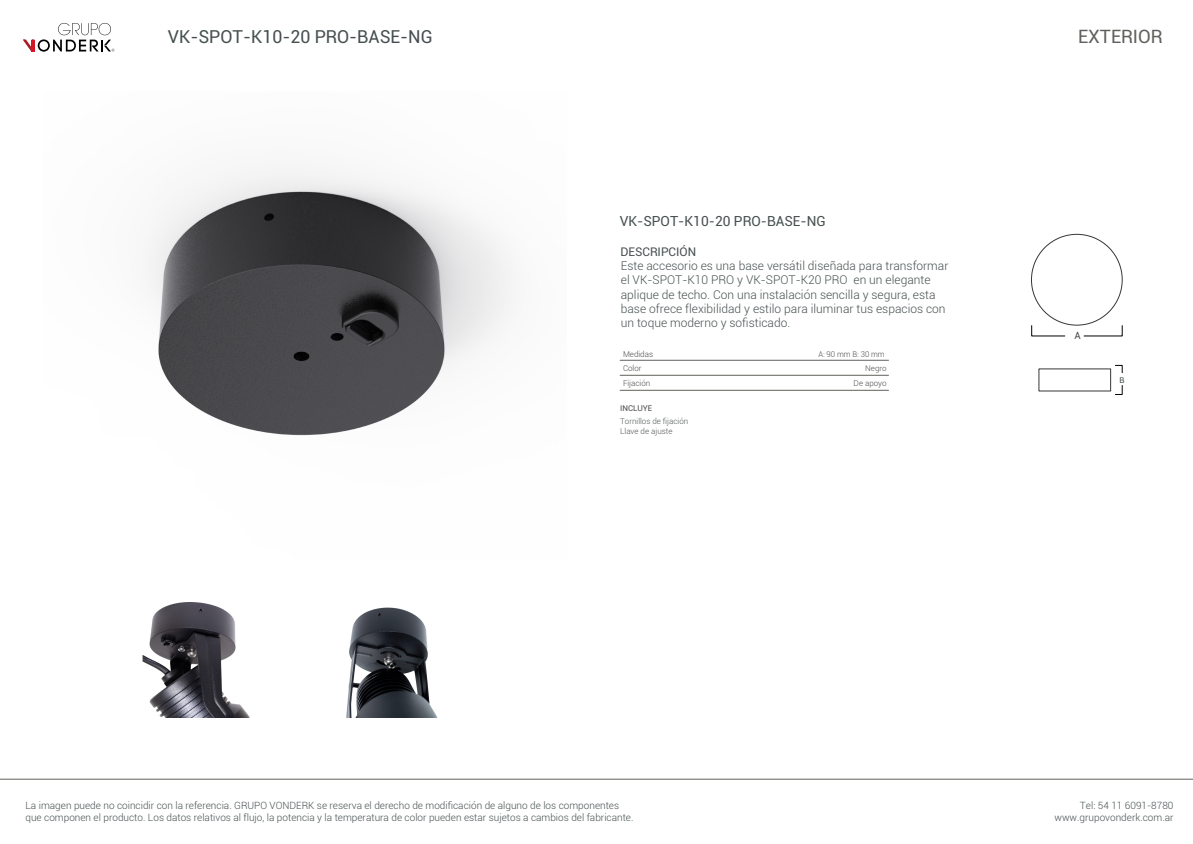
<style>
.page{position:relative;width:1193px;height:844px;background:#fff}
.page>*{position:absolute;margin:0;border:0;box-sizing:border-box;transform-origin:0 0}
.t1{font:18.6px "Roboto";color:#61605c}
.t2{font:18px "Roboto";color:#464f50}
.t3{font:14px "Roboto";color:#464f50}
.t4{font:300 12px/14.4px "Roboto";color:#464f50}
.t5{font:12px "Roboto";color:#464f50}
.t6{font:300 10px/12px "Roboto";color:#464f50}
.t7{font:10px "Roboto";color:#434c4b}
.t8{font:300 8px/9.6px "Roboto";color:#4f5455}
.t9{font:300 8px/14.7px "Roboto";color:#4b4b4d}
.t10{font:300 8px "Roboto";color:#4b4b4d;scale:.96 1}
.t11{font:8px "Roboto";color:#4b4b4d}
.t12{font:8px "Roboto";color:#434c4b}
.t13{font:300 7.8px "Roboto";color:#4b4b4d}
</style>
<div class="page">
<hr style="left:0;top:778px;width:1193px;height:1px;background:#61605c">
<svg style="left:23px;top:23px;width:91px;height:29px"></svg>
<svg style="left:1115px;top:385px;width:7px;height:10px"></svg>
<svg style="left:1115px;top:365px;width:7px;height:8px"></svg>
<hr style="left:620px;top:360px;width:268px;height:1px;background:#61605c">
<hr style="left:620px;top:375px;width:268px;height:1px;background:#61605c">
<hr style="left:620px;top:390px;width:268px;height:1px;background:#61605c">
<svg style="left:1031px;top:234px;width:91px;height:102px"></svg>
<img style="left:142px;top:602px;width:108px;height:115px">
<img style="left:346px;top:607px;width:91px;height:110px">
<img style="left:146px;top:166px;width:369px;height:270px">
<h2 class="t2" style="left:168px;top:24px;width:266px">VK-SPOT-K10-20 PRO-BASE-NG</h2>
<h1 class="t1" style="left:1078px;top:23px;width:86px">EXTERIOR</h1>
<h3 class="t3" style="left:620px;top:211px;width:207px">VK-SPOT-K10-20 PRO-BASE-NG</h3>
<p class="t5" style="left:620px;top:243px;width:77px">DESCRIPCIÓN</p>
<p class="t4" style="left:621px;top:258px;width:329px">Este accesorio es una base versátil diseñada para transformar el VK-SPOT-K10 PRO y VK-SPOT-K20 PRO en un elegante aplique de techo. Con una instalación sencilla y segura, esta base ofrece flexibilidad y estilo para iluminar tus espacios con un toque moderno y sofisticado.</p>
<p class="t9" style="left:623px;top:346px;width:32px">Medidas<br>Color<br>Fijación</p>
<p class="t10" style="left:818px;top:348px;width:71px">A: 90 mm B: 30 mm</p>
<p class="t13" style="left:865px;top:363px;width:23px">Negro</p>
<p class="t9" style="left:853px;top:375px;width:35px">De apoyo</p>
<p class="t11" style="left:620px;top:402px;width:34px">INCLUYE</p>
<p class="t8" style="left:620px;top:416px;width:70px">Tornillos de fijación<br>Llave de ajuste</p>
<p class="t7" style="left:1074px;top:328px;width:8px">A</p>
<p class="t12" style="left:1119px;top:374px;width:7px">B</p>
<p class="t6" style="left:25px;top:799px;width:609px">La imagen puede no coincidir con la referencia. GRUPO VONDERK se reserva el derecho de modificación de alguno de los componentes que componen el producto. Los datos relativos al flujo, la potencia y la temperatura de color pueden estar sujetos a cambios del fabricante.</p>
<p class="t6" style="left:1054px;top:799px;width:121px;text-align:right">Tel: 54 11 6091-8780 www.grupovonderk.com.ar</p>
</div>
